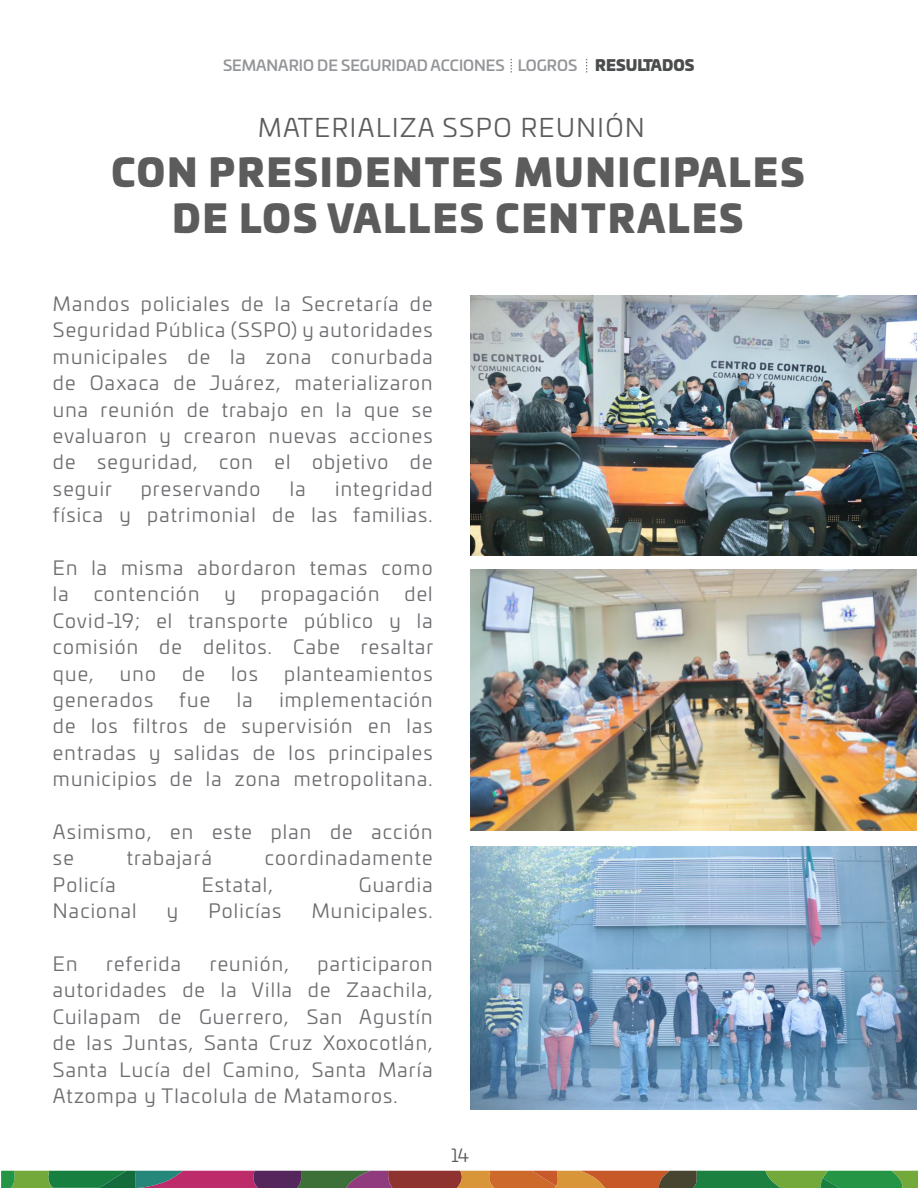
<style>
.page{position:relative;width:918px;height:1188px;background:#fff}
.page>*{position:absolute;margin:0;border:0;box-sizing:border-box;transform-origin:0 0}
.t1{font:900 37.5px "Univia Pro";letter-spacing:.06em;color:#5c5c5c}
.t2{font:25.5px "Univia Pro";letter-spacing:.06em;color:#5c5c5c}
.t3{font:19.5px/26.4px "Univia Pro";letter-spacing:.06em;color:#6c6d70;text-align:justify}
.t4{font:18px "Univia Pro";color:#5c5c5c}
.t5{font:500 15px "Univia Pro";color:#939598}
.s1{font-weight:900;color:#4b4c4d}
</style>
<div class="page">
<svg style="left:1px;top:1171px;width:917px;height:17px;background:#716b44"></svg>
<svg style="left:510px;top:59px;width:2px;height:14px"></svg>
<img style="left:471px;top:295px;width:446px;height:261px">
<img style="left:471px;top:570px;width:446px;height:260px">
<img style="left:471px;top:846px;width:446px;height:263px">
<p class="t5" style="left:223px;top:54px;width:473px">SEMANARIO DE SEGURIDAD ACCIONES LOGROS <span class="s1">RESULTADOS</span></p>
<p class="t2" style="left:258px;top:109px;width:388px">MATERIALIZA SSPO REUNIÓN</p>
<p class="t1" style="left:111px;top:141px;width:695px">CON PRESIDENTES MUNICIPALES</p>
<p class="t1" style="left:173px;top:187px;width:572px">DE LOS VALLES CENTRALES</p>
<p class="t3" style="left:53px;top:290px;width:381px">Mandos policiales de la Secretaría de Seguridad Pública (SSPO) y autoridades municipales de la zona conurbada de Oaxaca de Juárez, materializaron una reunión de trabajo en la que se evaluaron y crearon nuevas acciones de seguridad, con el objetivo de seguir</p>
<p class="t3" style="left:53px;top:474px;width:381px;text-align:right">integridad<br>física y patrimonial de las familias.</p>
<p class="t3" style="left:53px;top:554px;width:381px">En la misma abordaron temas como la</p>
<p class="t3" style="left:141px;top:474px;width:121px">preservando</p>
<p class="t3" style="left:290px;top:474px;width:17px">la</p>
<p class="t3" style="left:53px;top:580px;width:382px;text-indent:352px">del Covid-19; el transporte público y la comisión de delitos. Cabe resaltar que,</p>
<p class="t3" style="left:94px;top:580px;width:107px">contención</p>
<p class="t3" style="left:224px;top:580px;width:13px">y</p>
<p class="t3" style="left:261px;top:580px;width:120px">propagación</p>
<p class="t3" style="left:120px;top:659px;width:37px">uno</p>
<p class="t3" style="left:182px;top:659px;width:24px">de</p>
<p class="t3" style="left:231px;top:659px;width:28px">los</p>
<p class="t3" style="left:284px;top:659px;width:150px">planteamientos</p>
<p class="t3" style="left:53px;top:686px;width:102px">generados</p>
<p class="t3" style="left:179px;top:686px;width:32px">fue</p>
<p class="t3" style="left:237px;top:686px;width:17px">la</p>
<p class="t3" style="left:53px;top:686px;width:381px;text-indent:226px">implementación de los filtros de supervisión en las entradas y salidas de los principales municipios de la zona metropolitana.</p>
<p class="t3" style="left:53px;top:818px;width:381px">Asimismo, en este plan de acción se</p>
<p class="t3" style="left:127px;top:844px;width:87px">trabajará</p>
<p class="t3" style="left:265px;top:844px;width:169px">coordinadamente</p>
<p class="t3" style="left:53px;top:870px;width:64px">Policía</p>
<p class="t3" style="left:202px;top:870px;width:73px">Estatal,</p>
<p class="t3" style="left:359px;top:870px;width:75px">Guardia</p>
<p class="t3" style="left:53px;top:897px;width:85px">Nacional</p>
<p class="t3" style="left:167px;top:897px;width:13px">y</p>
<p class="t3" style="left:208px;top:897px;width:75px">Policías</p>
<p class="t3" style="left:312px;top:897px;width:122px">Municipales.</p>
<p class="t3" style="left:53px;top:950px;width:26px">En</p>
<p class="t3" style="left:106px;top:950px;width:76px">referida</p>
<p class="t3" style="left:210px;top:950px;width:81px">reunión,</p>
<p class="t3" style="left:53px;top:950px;width:381px;text-indent:265px">participaron autoridades de la Villa de Zaachila, Cuilapam de Guerrero, San Agustín de las Juntas, Santa Cruz Xoxocotlán, Santa Lucía del Camino, Santa María Atzompa y Tlacolula de Matamoros.</p>
<p class="t4" style="left:451px;top:1143px;width:20px">14</p>
</div>
